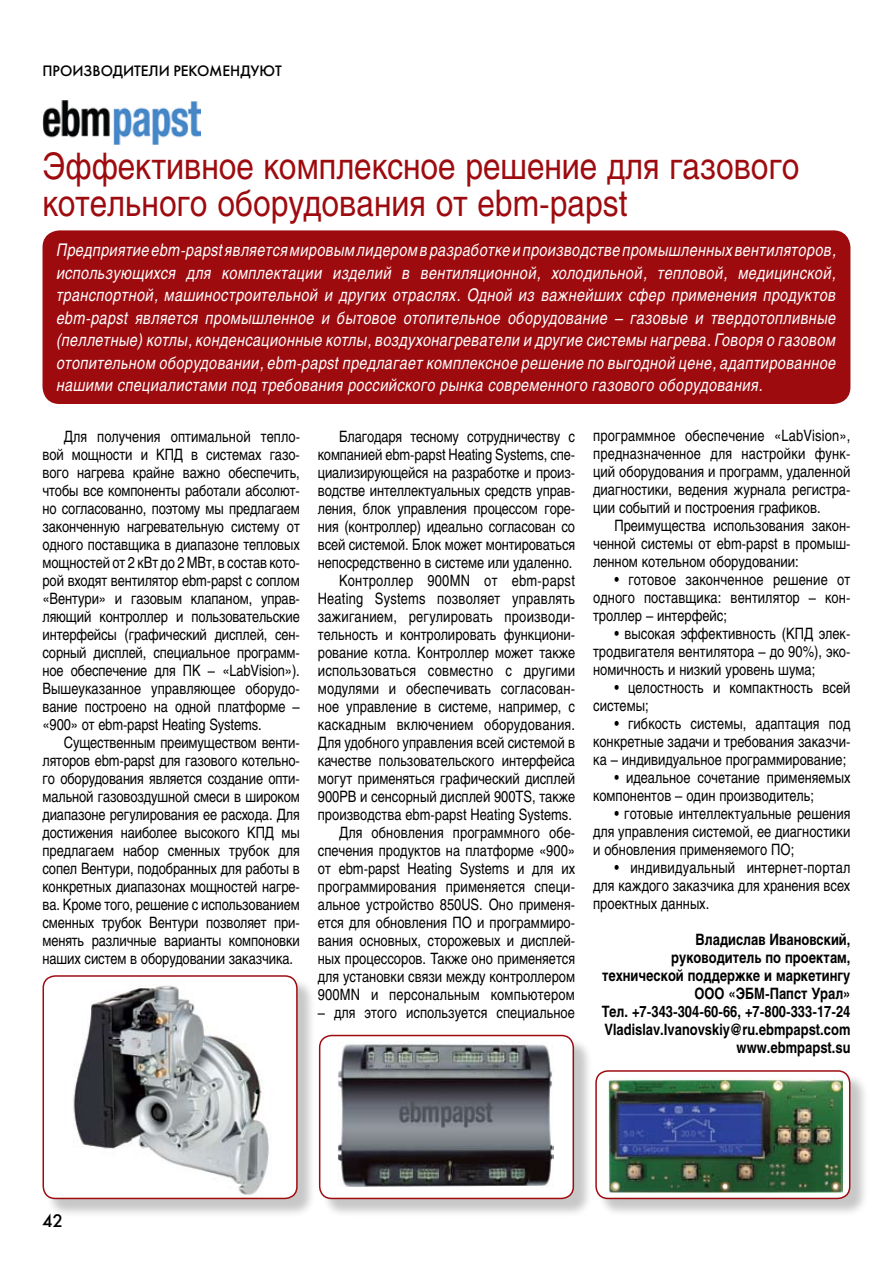
<style>
.page{position:relative;width:893px;height:1263px;background:#fff}
.page>*{position:absolute;margin:0;border:0;box-sizing:border-box;transform-origin:0 0}
.t1{font:36.15px/37.8px "Helios C";color:#9e0b0f;scale:.87 1}
.t2{font:18px "Futura Futuris C";color:#000}
.t3{font:italic 17.25px/22.5px "Helios C";letter-spacing:.03em;color:#fff;text-align:justify;scale:.83 1}
.t4{font:15.6px/18px "Helios C";color:#000;text-align:justify;scale:.83 1}
.t5{font:700 15.6px/18px "Helios C";color:#000;text-align:right;scale:.83 1}
.t6{font:15px "Futura Futuris C";color:#000}
</style>
<div class="page">
<div style="left:43px;top:230px;width:807px;height:174px;background:#9e0b0f;border-radius:17px"></div>
<div style="left:321px;top:1037px;width:278px;height:188px;background:#000;opacity:.22"></div>
<div style="left:320px;top:1035px;width:253px;height:163px;background:#fff;border-radius:12px"></div>
<img style="left:338px;top:1041px;width:216px;height:146px">
<div style="left:319px;top:1035px;width:255px;height:164px;border:2px solid #9e0b0f;border-radius:12px"></div>
<div style="left:45px;top:977px;width:277px;height:247px;background:#000;opacity:.22"></div>
<div style="left:43px;top:976px;width:254px;height:222px;background:#fff;border-radius:12px"></div>
<img style="left:73px;top:985px;width:196px;height:210px">
<div style="left:43px;top:975px;width:255px;height:224px;border:2px solid #9e0b0f;border-radius:12px"></div>
<div style="left:598px;top:1072px;width:277px;height:152px;background:#000;opacity:.22"></div>
<div style="left:596px;top:1071px;width:254px;height:127px;background:#fff;border-radius:12px"></div>
<img style="left:608px;top:1078px;width:234px;height:114px">
<div style="left:595px;top:1070px;width:255px;height:129px;border:2px solid #9e0b0f;border-radius:12px"></div>
<img style="left:43px;top:100px;width:157px;height:45px">
<p class="t6" style="left:43px;top:62px;width:241px">ПРОИЗВОДИТЕЛИ РЕКОМЕНДУЮТ</p>
<h1 class="t1" style="left:43px;top:147px;width:872px">Эффективное комплексное решение для газового котельного оборудования от ebm-papst</h1>
<p class="t3" style="left:57px;top:239px;width:940px">Предприятие ebm-papst является мировым лидером в разработке и производстве промышленных вентиляторов, использующихся для комплектации изделий в вентиляционной, холодильной, тепловой, медицинской, транспортной, машиностроительной и других отраслях. Одной из важнейших сфер применения продуктов ebm-papst является промышленное и бытовое отопительное оборудование – газовые и твердотопливные (пеллетные) котлы, конденсационные котлы, воздухонагреватели и другие системы нагрева. Говоря о газовом отопительном оборудовании, ebm-papst предлагает комплексное решение по выгодной цене, адаптированное нашими специалистами под требования российского рынка современного газового оборудования.</p>
<p class="t4" style="left:43px;top:427px;width:312px;text-indent:21px">Для получения оптимальной тепло&shy;вой мощности и КПД в системах газо&shy;вого нагрева крайне важно обеспечить, чтобы все компоненты работали абсолют&shy;но согласованно, поэтому мы предлагаем законченную нагревательную систему от одного поставщика в диапазоне тепловых мощностей от 2 кВт до 2 МВт, в состав кото&shy;рой входят вентилятор ebm-papst с соплом «Вентури» и газовым клапаном, управ&shy;ляющий контроллер и пользовательские интерфейсы (графический дисплей, сен&shy;сорный дисплей, специальное программ&shy;ное обеспечение для ПК – «LabVision»).<br>Вышеуказанное управляющее оборудо&shy;вание построено на одной платформе – «900» от ebm-papst Heating Systems.</p>
<p class="t4" style="left:43px;top:733px;width:312px;text-indent:21px">Существенным преимуществом венти&shy;ляторов ebm-papst для газового котельно&shy;го оборудования является создание опти&shy;мальной газовоздушной смеси в широком диапазоне регулирования ее расхода. Для достижения наиболее высокого КПД мы предлагаем набор сменных трубок для сопел Вентури, подобранных для работы в конкретных диапазонах мощностей нагре&shy;ва. Кроме того, решение с использованием сменных трубок Вентури позволяет при&shy;менять различные варианты компоновки наших систем в оборудовании заказчика.</p>
<p class="t4" style="left:318px;top:427px;width:312px;text-align:right">Благодаря тесному сотрудничеству с компанией ebm-papst Heating Systems, спе&shy;циализирующейся на разработке и произ&shy;водстве интеллектуальных средств управ&shy;ления, блок управления процессом горе&shy;ния (контроллер) идеально согласован со всей системой. Блок может монтироваться непосредственно в системе или удаленно.<br>Контроллер 900MN от ebm-papst Heating Systems позволяет управлять зажиганием, регулировать производи&shy;тельность и контролировать функциони&shy;рование котла. Контроллер может также использоваться совместно с другими модулями и обеспечивать согласован&shy;ное управление в системе, например, с каскадным включением оборудования.<br>Для удобного управления всей системой в качестве пользовательского интерфейса могут применяться графический дисплей 900PB и сенсорный дисплей 900TS, также производства ebm-papst Heating Systems.<br>Для обновления программного обе&shy;спечения продуктов на платформе «900» от ebm-papst Heating Systems и для их программирования применяется специ&shy;альное устройство 850US. Оно применя&shy;ется для обновления ПО и программиро&shy;вания основных, сторожевых и дисплей&shy;ных процессоров. Также оно применяется для установки связи между контроллером 900MN и персональным компьютером</p>
<p class="t4" style="left:318px;top:1003px;width:311px">– для этого используется специальное</p>
<p class="t4" style="left:593px;top:427px;width:312px">программное обеспечение «LabVision», предназначенное для настройки функ&shy;ций оборудования и программ, удаленной диагностики, ведения журнала регистра&shy;ции событий и построения графиков.</p>
<p class="t4" style="left:593px;top:517px;width:311px;text-indent:21px">Преимущества использования закон&shy;ченной системы от ebm-papst в промыш&shy;ленном котельном оборудовании:</p>
<p class="t4" style="left:593px;top:571px;width:311px;text-indent:21px">• готовое законченное решение от одного поставщика: вентилятор – кон&shy;троллер – интерфейс;</p>
<p class="t4" style="left:593px;top:625px;width:312px;text-indent:21px">• высокая эффективность (КПД элек&shy;тродвигателя вентилятора – до 90%), эко&shy;номичность и низкий уровень шума;</p>
<p class="t4" style="left:593px;top:679px;width:312px;text-indent:21px">• целостность и компактность всей системы;</p>
<p class="t4" style="left:593px;top:715px;width:312px;text-indent:21px">• гибкость системы, адаптация под конкретные задачи и требования заказчи&shy;ка – индивидуальное программирование;</p>
<p class="t4" style="left:593px;top:769px;width:311px;text-indent:21px">• идеальное сочетание применяемых компонентов – один производитель;</p>
<p class="t4" style="left:593px;top:805px;width:311px;text-indent:21px">• готовые интеллектуальные решения для управления системой, ее диагностики и обновления применяемого ПО;</p>
<p class="t4" style="left:593px;top:859px;width:312px;text-indent:21px">• индивидуальный интернет-портал для каждого заказчика для хранения всех проектных данных.</p>
<p class="t5" style="left:602px;top:931px;width:301px">Владислав Ивановский, руководитель по проектам, технической поддержке и маркетингу<br>ООО «ЭБМ-Папст Урал»<br>Тел. +7-343-304-60-66, +7-800-333-17-24<br>Vladislav.Ivanovskiy@ru.ebmpapst.com www.ebmpapst.su</p>
<p class="t2" style="left:42px;top:1210px;width:23px">42</p>
</div>
